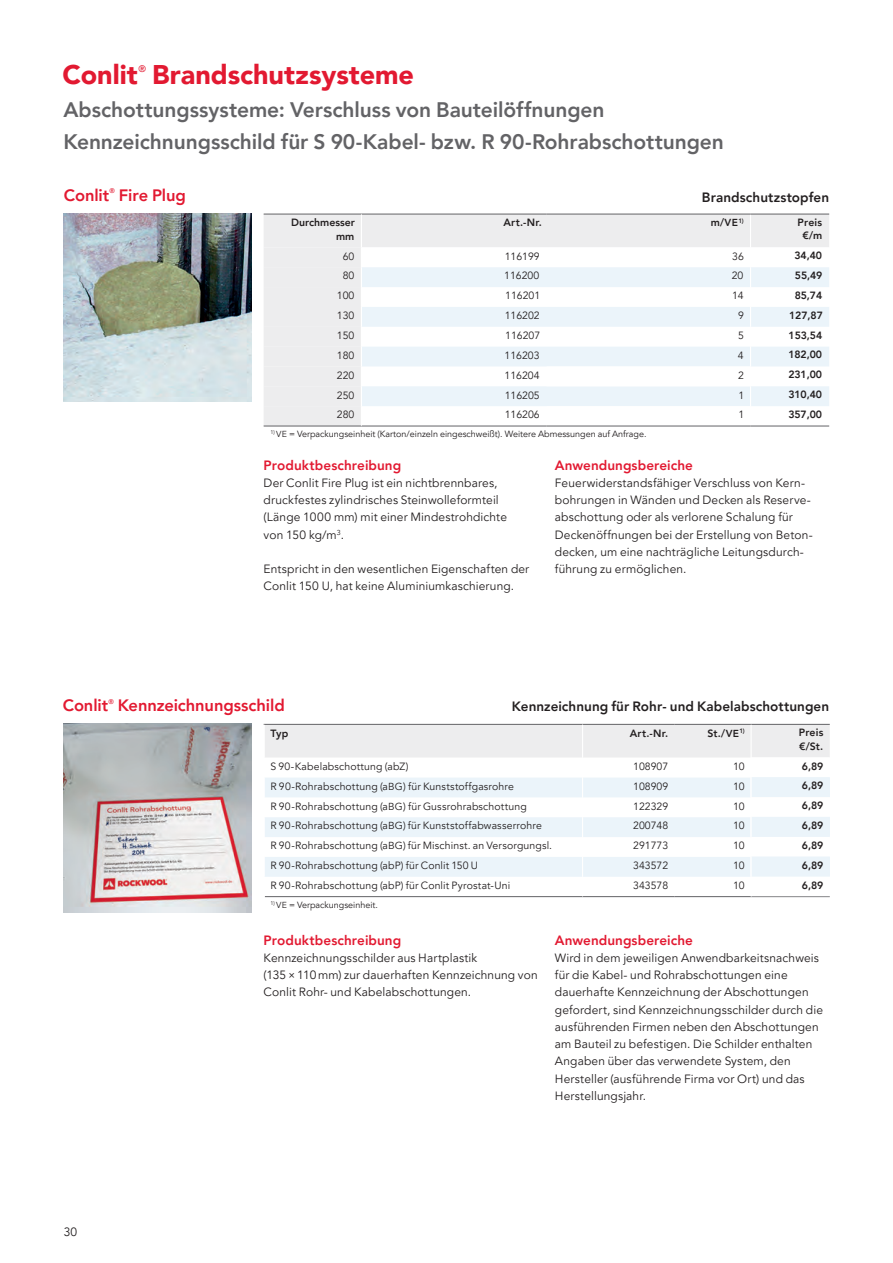
<style>
.page{position:relative;width:893px;height:1263px;background:#fff}
.page>*{position:absolute;margin:0;border:0;box-sizing:border-box;transform-origin:0 0}
.t1{font:900 27px "Avenir LT Pro";color:#e21931}
.t2{font:800 21px/32.5px "Avenir LT Pro";letter-spacing:-.005em;color:#636366}
.t3{font:800 16.5px "Avenir LT Pro";letter-spacing:-.005em;color:#e21931}
.t4{font:800 13.5px "Avenir LT Pro";letter-spacing:.005em;color:#e21931}
.t5{font:800 13.5px "Avenir LT Pro";letter-spacing:.005em;color:#231f20}
.t6{font:12px/17.2px "Avenir LT Pro";letter-spacing:.01em;color:#231f20}
.t7{font:10.5px "Avenir LT Pro";letter-spacing:.01em;color:#231f20}
.t8{font:800 10.5px/19.8px "Avenir LT Pro";letter-spacing:-.01em;color:#231f20;text-align:center}
.t9{font:500 9.45px "Avenir LT Pro";color:#e21931}
.t10{font:9px "Avenir LT Pro";color:#231f20}
.t11{font:500 6.75px "Avenir LT Pro";color:#e21931}
.s1{font-size:10.2px}
.s2{font-size:8.7px}
</style>
<div class="page">
<img style="left:64px;top:214px;width:188px;height:188px">
<hr style="left:264px;top:426px;width:97px;height:1px;background:#636366">
<hr style="left:361px;top:426px;width:185px;height:1px;background:#636366">
<hr style="left:546px;top:426px;width:204px;height:1px;background:#636366">
<hr style="left:750px;top:426px;width:79px;height:1px;background:#636366">
<svg style="left:264px;top:214px;width:565px;height:212px"></svg>
<img style="left:64px;top:724px;width:188px;height:188px">
<svg style="left:264px;top:724px;width:566px;height:174px"></svg>
<hr style="left:750px;top:856px;width:2px;height:20px;background:#fff">
<hr style="left:750px;top:876px;width:2px;height:20px;background:#fff">
<h1 class="t1" style="left:63px;top:58px;width:77px">Conlit</h1>
<p class="t9" style="left:138px;top:63px;width:9px">®</p>
<h1 class="t1" style="left:152px;top:58px;width:263px">Brandschutzsysteme</h1>
<h2 class="t2" style="left:63px;top:93px;width:662px">Abschottungssysteme: Verschluss von Bauteilöffnungen<br>Kennzeichnungsschild für S 90-Kabel- bzw. R 90-Rohrabschottungen</h2>
<h3 class="t3" style="left:64px;top:185px;width:47px">Conlit</h3>
<p class="t11" style="left:110px;top:187px;width:7px">®</p>
<h3 class="t3" style="left:119px;top:185px;width:69px">Fire Plug</h3>
<p class="t5" style="left:702px;top:189px;width:129px">Brandschutzstopfen</p>
<p class="t8" style="left:291px;top:216px;width:65px;line-height:13.5px;text-align:right">Durchmesser mm</p>
<p class="t8" style="left:503px;top:213px;width:40px">Art.-Nr.</p>
<p class="t8" style="left:711px;top:213px;width:34px">m/<span class="s1">VE</span><sup>1)</sup></p>
<p class="t7" style="left:343px;top:250px;width:13px">60</p>
<p class="t7" style="left:505px;top:250px;width:37px">116199</p>
<p class="t7" style="left:732px;top:250px;width:13px">36</p>
<p class="t7" style="left:343px;top:270px;width:13px">80</p>
<p class="t7" style="left:504px;top:270px;width:37px">116200</p>
<p class="t7" style="left:732px;top:270px;width:13px">20</p>
<p class="t7" style="left:337px;top:289px;width:19px">100</p>
<p class="t7" style="left:505px;top:289px;width:37px">116201</p>
<p class="t7" style="left:732px;top:289px;width:13px">14</p>
<p class="t7" style="left:337px;top:309px;width:19px">130</p>
<p class="t7" style="left:505px;top:309px;width:37px">116202</p>
<p class="t7" style="left:738px;top:309px;width:7px">9</p>
<p class="t7" style="left:337px;top:329px;width:19px">150</p>
<p class="t7" style="left:505px;top:329px;width:37px">116207</p>
<p class="t7" style="left:738px;top:329px;width:7px">5</p>
<p class="t7" style="left:337px;top:349px;width:19px">180</p>
<p class="t7" style="left:505px;top:349px;width:37px">116203</p>
<p class="t7" style="left:738px;top:349px;width:7px">4</p>
<p class="t7" style="left:337px;top:369px;width:19px">220</p>
<p class="t7" style="left:505px;top:369px;width:37px">116204</p>
<p class="t7" style="left:738px;top:369px;width:7px">2</p>
<p class="t7" style="left:337px;top:389px;width:19px">250</p>
<p class="t7" style="left:505px;top:389px;width:37px">116205</p>
<p class="t7" style="left:738px;top:389px;width:7px">1</p>
<p class="t7" style="left:337px;top:408px;width:19px">280</p>
<p class="t7" style="left:505px;top:408px;width:37px">116206</p>
<p class="t7" style="left:738px;top:408px;width:7px">1</p>
<p class="t10" style="left:271px;top:429px;width:377px"><sup>1)</sup> <span class="s2">VE</span> = Verpackungseinheit (Karton/einzeln eingeschweißt). Weitere Abmessungen auf Anfrage.</p>
<p class="t8" style="left:798px;top:216px;width:26px;line-height:13.5px">Preis €/m</p>
<p class="t8" style="left:788px;top:246px;width:36px">34,40<br>55,49<br>85,74<br>127,87<br>153,54<br>182,00<br>231,00<br>310,40<br>357,00</p>
<p class="t4" style="left:264px;top:457px;width:139px">Produktbeschreibung</p>
<p class="t6" style="left:264px;top:474px;width:245px">Der Conlit Fire Plug ist ein nichtbrennbares, druckfestes zylindrisches Steinwolleformteil (Länge 1000 mm) mit einer Mindestrohdichte von 150 kg/m<sup>3</sup>.</p>
<p class="t6" style="left:264px;top:560px;width:267px">Entspricht in den wesentlichen Eigenschaften der<br>Conlit 150 U, hat keine Aluminiumkaschierung.</p>
<p class="t4" style="left:555px;top:457px;width:140px">Anwendungsbereiche</p>
<p class="t6" style="left:555px;top:474px;width:258px">Feuerwiderstandsfähiger Verschluss von Kern&shy;bohrungen in Wänden und Decken als Reserve&shy;abschottung oder als verlorene Schalung für Deckenöffnungen bei der Erstellung von Beton&shy;decken, um eine nachträgliche Leitungsdurch&shy;führung zu ermöglichen.</p>
<h3 class="t3" style="left:63px;top:696px;width:47px">Conlit</h3>
<p class="t11" style="left:109px;top:697px;width:7px">®</p>
<h3 class="t3" style="left:118px;top:696px;width:168px">Kennzeichnungsschild</h3>
<p class="t5" style="left:512px;top:698px;width:319px">Kennzeichnung für Rohr- und Kabelabschottungen</p>
<p class="t6" style="left:64px;top:1223px;width:15px">30</p>
<p class="t8" style="left:271px;top:723px;width:19px">Typ</p>
<p class="t8" style="left:630px;top:723px;width:40px">Art.-Nr.</p>
<p class="t8" style="left:707px;top:723px;width:39px">St./<span class="s1">VE</span><sup>1)</sup></p>
<p class="t7" style="left:271px;top:760px;width:139px">S 90-Kabelabschottung (abZ)</p>
<p class="t7" style="left:633px;top:760px;width:37px">108907</p>
<p class="t7" style="left:733px;top:760px;width:13px">10</p>
<p class="t7" style="left:271px;top:780px;width:245px">R 90-Rohrabschottung (a<span class="s1">BG</span>) für Kunststoffgasrohre</p>
<p class="t7" style="left:633px;top:780px;width:37px">108909</p>
<p class="t7" style="left:733px;top:780px;width:13px">10</p>
<p class="t7" style="left:271px;top:800px;width:258px">R 90-Rohrabschottung (a<span class="s1">BG</span>) für Gussrohrabschottung</p>
<p class="t7" style="left:633px;top:800px;width:37px">122329</p>
<p class="t7" style="left:733px;top:800px;width:13px">10</p>
<p class="t7" style="left:271px;top:819px;width:273px">R 90-Rohrabschottung (a<span class="s1">BG</span>) für Kunststoffabwasserrohre</p>
<p class="t7" style="left:633px;top:819px;width:37px">200748</p>
<p class="t7" style="left:733px;top:819px;width:13px">10</p>
<p class="t7" style="left:271px;top:839px;width:283px">R 90-Rohrabschottung (a<span class="s1">BG</span>) für Mischinst. an Versorgungsl.</p>
<p class="t7" style="left:633px;top:839px;width:37px">291773</p>
<p class="t7" style="left:733px;top:839px;width:13px">10</p>
<p class="t7" style="left:271px;top:859px;width:209px">R 90-Rohrabschottung (abP) für Conlit 150 U</p>
<p class="t7" style="left:633px;top:859px;width:37px">343572</p>
<p class="t7" style="left:733px;top:859px;width:13px">10</p>
<p class="t7" style="left:271px;top:879px;width:241px">R 90-Rohrabschottung (abP) für Conlit Pyrostat-Uni</p>
<p class="t7" style="left:633px;top:879px;width:37px">343578</p>
<p class="t7" style="left:733px;top:879px;width:13px">10</p>
<p class="t10" style="left:271px;top:899px;width:109px"><sup>1)</sup> <span class="s2">VE</span> = Verpackungseinheit.</p>
<p class="t4" style="left:264px;top:932px;width:139px">Produktbeschreibung</p>
<p class="t6" style="left:264px;top:949px;width:276px">Kennzeichnungsschilder aus Hartplastik (135×110mm) zur dauerhaften Kennzeichnung von<br>Conlit Rohr- und Kabelabschottungen.</p>
<p class="t8" style="left:799px;top:726px;width:26px;line-height:13.5px;text-align:left">Preis €/St.</p>
<p class="t8" style="left:802px;top:756px;width:23px;text-align:justify">6,89<br>6,89<br>6,89<br>6,89<br>6,89<br>6,89<br>6,89</p>
<p class="t4" style="left:555px;top:932px;width:140px">Anwendungsbereiche</p>
<p class="t6" style="left:555px;top:949px;width:270px">Wird in dem jeweiligen Anwendbarkeitsnachweis für die Kabel- und Rohrabschottungen eine dauerhafte Kennzeichnung der Abschottungen gefordert, sind Kennzeichnungsschilder durch die ausführenden Firmen neben den Abschottungen am Bauteil zu befestigen. Die Schilder enthalten Angaben über das verwendete System, den Hersteller (ausführende Firma vor Ort) und das Herstellungsjahr.</p>
</div>
